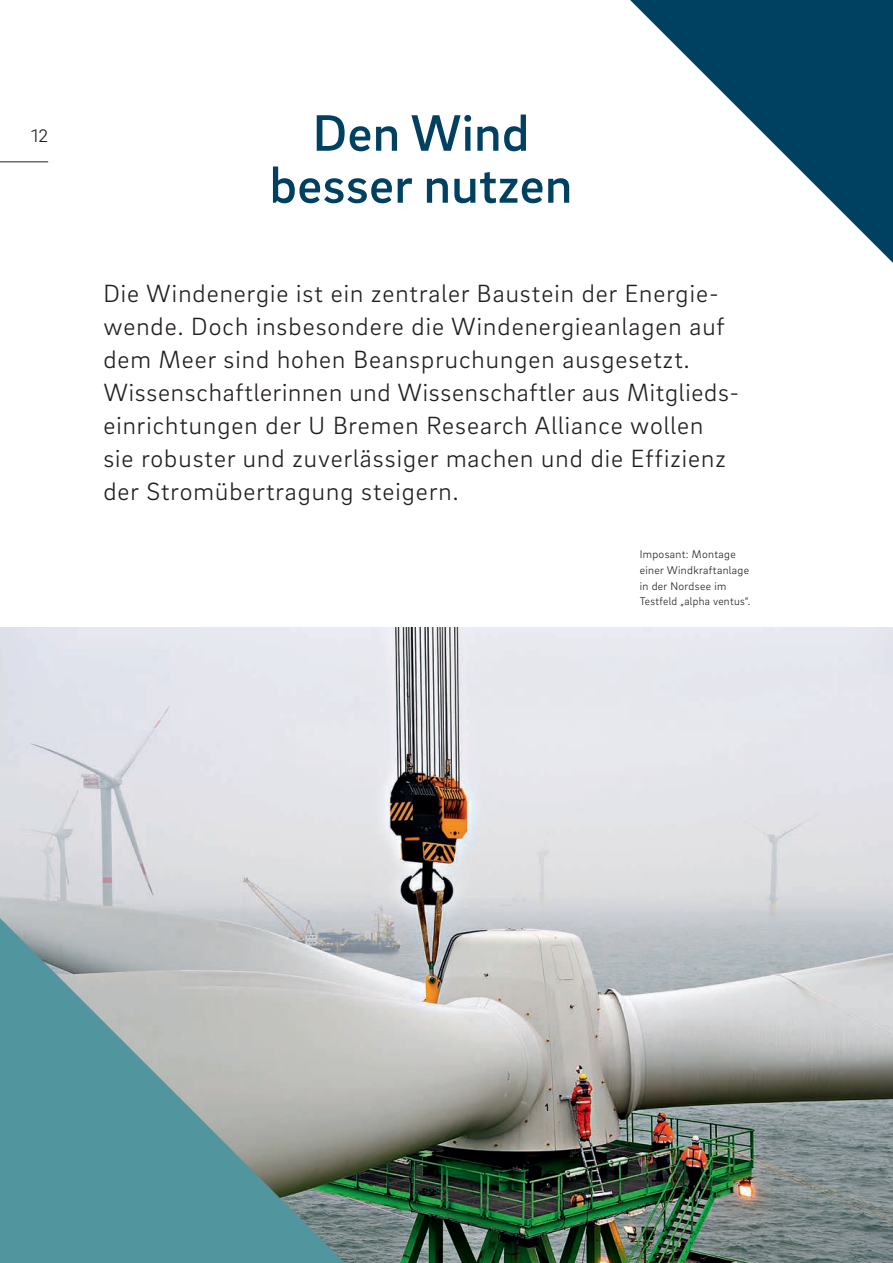
<style>
.page{position:relative;width:893px;height:1263px;background:#fff}
.page>*{position:absolute;margin:0;border:0;box-sizing:border-box;transform-origin:0 0}
.t1{font:500 52.5px/52.1px "Brix Sans";letter-spacing:.01em;color:#004161;text-align:center}
.t2{font:300 25.5px/33px "Brix Sans";letter-spacing:.04em;color:#231f20}
.t3{font:300 18.6px "Brix Sans";color:#231f20}
.t4{font:300 11.4px/15.8px "Brix Sans";letter-spacing:.03em;color:#231f20}
</style>
<div class="page">
<hr style="left:0;top:162px;width:48px;height:1px;background:#231f20">
<svg style="left:630px;top:0;width:263px;height:263px"></svg>
<img style="left:0;top:628px;width:893px;height:635px">
<svg style="left:0;top:918px;width:345px;height:345px;background:#81a5a8"></svg>
<p class="t3" style="left:31px;top:124px;width:18px">12</p>
<h1 class="t1" style="left:270px;top:105px;width:304px">Den Wind besser nutzen</h1>
<p class="t2" style="left:103px;top:276px;width:637px">Die Windenergie ist ein zentraler Baustein der Energie&shy;wende. Doch insbesondere die Windenergieanlagen auf dem Meer sind hohen Beanspruchungen ausgesetzt.<br>Wissenschaftlerinnen und Wissenschaftler aus Mitglieds&shy;einrichtungen der U Bremen Research Alliance wollen sie robuster und zuverlässiger machen und die Effizienz der Stromübertragung steigern.</p>
<p class="t4" style="left:640px;top:546px;width:112px">Imposant: Montage einer Windkraftanlage in der Nordsee im<br>Testfeld „alpha ventus“.</p>
</div>
